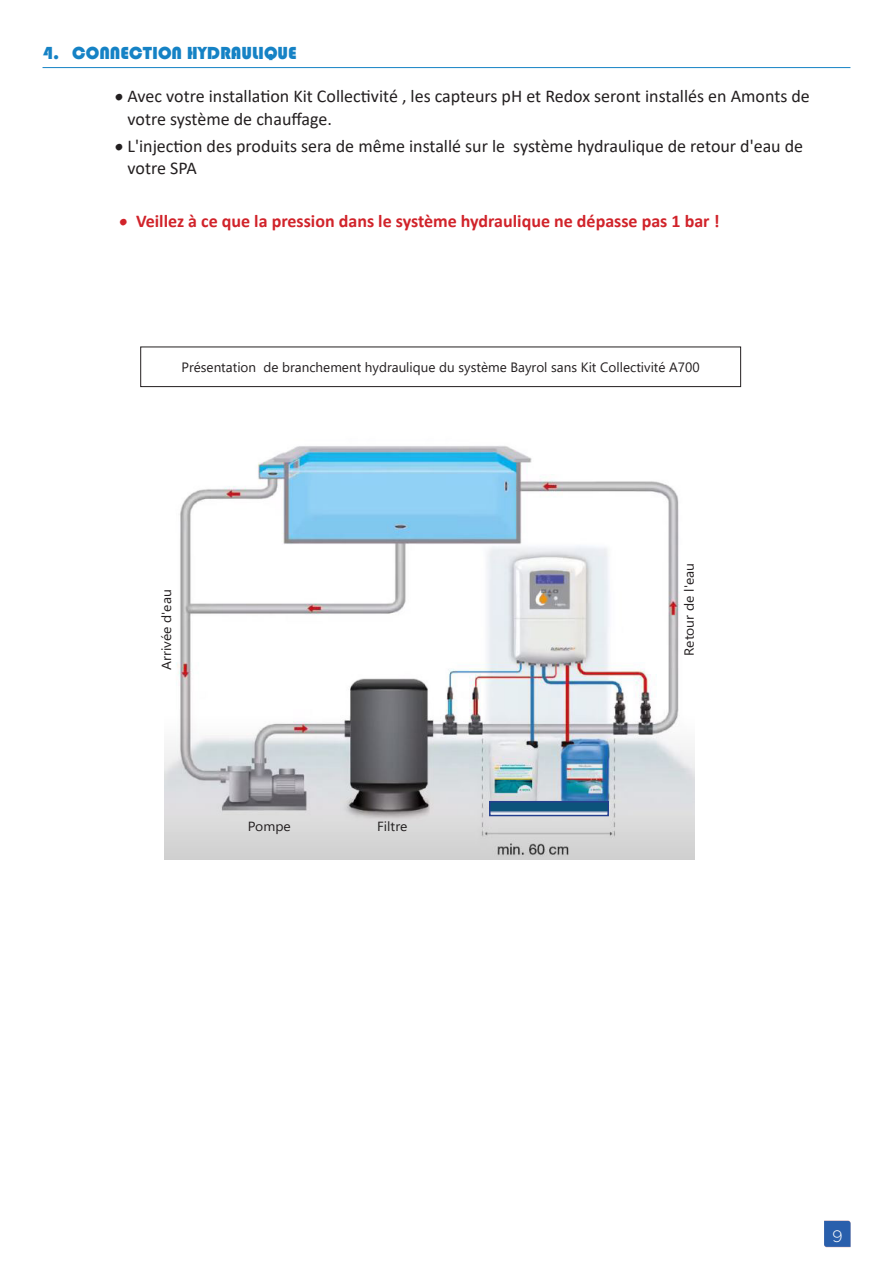
<style>
.page{position:relative;width:893px;height:1263px;background:#fff}
.page>*{position:absolute;margin:0;border:0;box-sizing:border-box;transform-origin:0 0}
.t1{font:18px/22.5px "Calibri";color:#231f20}
.t2{font:700 18px "Calibri";color:#d1232a}
.t3{font:18px "Bauhaus 93";color:#1582c5}
.t4{font:300 16.5px "Gotham";color:#fff}
.Testo{font:13.5px "Segoe UI";color:#231f20}
.t5{font:13.2px "Segoe UI";color:#231f20;scale:1.05 1}
.s1{font-family:"Ink Free"}
.s2{font-family:"Ink Free";font-weight:400}
</style>
<div class="page">
<hr style="left:43px;top:67px;width:807px;height:1px;background:#1582c5">
<img style="left:164px;top:446px;width:531px;height:413px">
<div style="left:140px;top:347px;width:601px;height:40px;border:1px solid #231f20"></div>
<svg style="left:492px;top:804px;width:114px;height:9px"></svg>
<div style="left:489px;top:801px;width:120px;height:15px;border:2px solid #253f8e"></div>
<svg style="left:824px;top:1220px;width:26px;height:27px"></svg>
<p class="t3" style="left:43px;top:43px;width:256px">4. CONNECTION HYDRAULIQUE</p>
<p class="t1" style="left:128px;top:85px;width:684px;text-indent:-13px"><span class="s1">•</span> Avec votre installation Kit Collectivité , les capteurs pH et Redox seront installés en Amonts de votre système de chauffage.</p>
<p class="t1" style="left:128px;top:134px;width:677px;text-indent:-13px"><span class="s1">•</span> L'injection des produits sera de même installé sur le système hydraulique de retour d'eau de votre SPA</p>
<p class="t2" style="left:119px;top:208px;width:602px"><span class="s2">•</span> Veillez à ce que la pression dans le système hydraulique ne dépasse pas 1 bar !</p>
<p class="Testo" style="left:182px;top:354px;width:520px">Présentation de branchement hydraulique du système Bayrol sans Kit Collectivité A700</p>
<p class="t5" style="left:154px;top:670px;width:78px;rotate:-90deg">Arrivée d'eau</p>
<p class="t5" style="left:248px;top:814px;width:42px">Pompe</p>
<p class="t5" style="left:377px;top:814px;width:30px">Filtre</p>
<p class="t5" style="left:677px;top:655px;width:90px;rotate:-90deg">Retour de l'eau</p>
<p class="t4" style="left:832px;top:1225px;width:12px">9</p>
</div>
